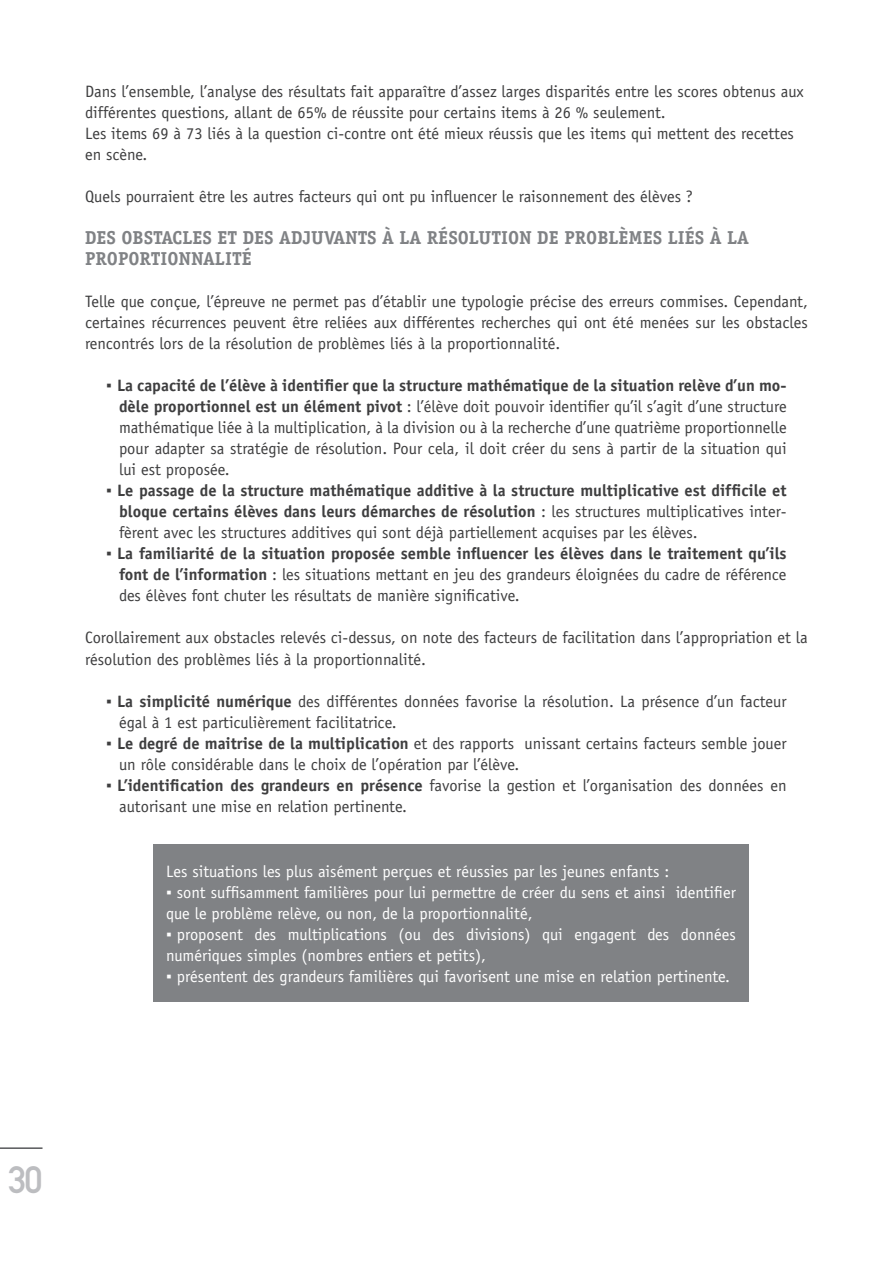
<style>
.page{position:relative;width:893px;height:1263px;background:#fff}
.page>*{position:absolute;margin:0;border:0;box-sizing:border-box;transform-origin:0 0}
.t1{font:37.5px "DIN Mittelschrift";color:#bcbdc0}
.t2{font:700 18.75px/21px "Officina Serif";color:#808285}
.PARTIE_3_1_1{font:16.5px/21px "Officina Sans";color:#3e3e3f}
.t3{font:16.5px/21px "Officina Sans";color:#fff}
.PARTIE_3_1_1-2{font:700 16.5px/21px "Officina Sans";color:#3e3e3f;text-align:justify}
.s1{font-family:"Arial"}
.s2{font-weight:700}
.s3{font-family:"Arial";font-weight:400}
.s4{font-weight:400}
</style>
<div class="page">
<hr style="left:0;top:1147px;width:43px;height:2px;background:#57585a">
<div style="left:153px;top:844px;width:596px;height:158px;background:#808285"></div>
<p class="PARTIE_3_1_1" style="left:85px;top:81px;width:720px">Dans l’ensemble, l’analyse des résultats fait apparaître d’assez larges disparités entre les scores obtenus aux différentes questions, allant de 65% de réussite pour certains items à 26 % seulement.</p>
<p class="PARTIE_3_1_1" style="left:85px;top:123px;width:710px">Les items 69 à 73 liés à la question ci-contre ont été mieux réussis que les items qui mettent des recettes en scène.</p>
<p class="PARTIE_3_1_1" style="left:85px;top:186px;width:609px">Quels pourraient être les autres facteurs qui ont pu influencer le raisonnement des élèves ?</p>
<p class="t2" style="left:85px;top:227px;width:666px">DES OBSTACLES ET DES ADJUVANTS À LA RÉSOLUTION DE PROBLÈMES LIÉS À LA<br>PROPORTIONNALITÉ</p>
<p class="PARTIE_3_1_1" style="left:85px;top:291px;width:724px;text-align:justify">Telle que conçue, l’épreuve ne permet pas d’établir une typologie précise des erreurs commises. Cependant, certaines récurrences peuvent être reliées aux différentes recherches qui ont été menées sur les obstacles rencontrés lors de la résolution de problèmes liés à la proportionnalité.</p>
<p class="PARTIE_3_1_1" style="left:119px;top:375px;width:669px;text-align:justify;text-indent:-13px"><span class="s1">▪</span> <span class="s2">La capacité de l’élève à identifier que la structure mathématique de la situation relève d’un mo&shy;dèle proportionnel est un élément pivot</span> : l’élève doit pouvoir identifier qu’il s’agit d’une structure mathématique liée à la multiplication, à la division ou à la recherche d’une quatrième proportionnelle pour adapter sa stratégie de résolution. Pour cela, il doit créer du sens à partir de la situation qui lui est proposée.</p>
<p class="PARTIE_3_1_1-2" style="left:119px;top:480px;width:669px;text-indent:-13px"><span class="s3">▪</span> Le passage de la structure mathématique additive à la structure multiplicative est difficile et bloque certains élèves dans leurs démarches de résolution <span class="s4">: les structures multiplicatives inter&shy;fèrent avec les structures additives qui sont déjà partiellement acquises par les élèves.</span></p>
<p class="PARTIE_3_1_1" style="left:119px;top:543px;width:669px;text-align:justify;text-indent:-13px"><span class="s1">▪</span> <span class="s2">La familiarité de la situation proposée semble influencer les élèves dans le traitement qu’ils font de l’information</span> : les situations mettant en jeu des grandeurs éloignées du cadre de référence des élèves font chuter les résultats de manière significative.</p>
<p class="PARTIE_3_1_1" style="left:85px;top:627px;width:724px">Corollairement aux obstacles relevés ci-dessus, on note des facteurs de facilitation dans l’appropriation et la résolution des problèmes liés à la proportionnalité.</p>
<p class="PARTIE_3_1_1" style="left:119px;top:690px;width:669px;text-indent:-13px"><span class="s1">▪</span> <span class="s2">La simplicité numérique</span> des différentes données favorise la résolution. La présence d’un facteur égal à 1 est particulièrement facilitatrice.</p>
<p class="PARTIE_3_1_1" style="left:119px;top:732px;width:669px;text-indent:-13px"><span class="s1">▪</span> <span class="s2">Le degré de maitrise de la multiplication</span> et des rapports unissant certains facteurs semble jouer un rôle considérable dans le choix de l’opération par l’élève.</p>
<p class="PARTIE_3_1_1" style="left:119px;top:774px;width:669px;text-indent:-13px"><span class="s1">▪</span> <span class="s2">L’identification des grandeurs en présence</span> favorise la gestion et l’organisation des données en autorisant une mise en relation pertinente.</p>
<p class="t3" style="left:166px;top:861px;width:505px">Les situations les plus aisément perçues et réussies par les jeunes enfants :</p>
<p class="t3" style="left:166px;top:882px;width:571px"><span class="s1">▪</span> sont suffisamment familières pour lui permettre de créer du sens et ainsi identifier que le problème relève, ou non, de la proportionnalité,</p>
<p class="t3" style="left:166px;top:924px;width:571px"><span class="s1">▪</span> proposent des multiplications (ou des divisions) qui engagent des données numériques simples (nombres entiers et petits),</p>
<p class="t3" style="left:166px;top:966px;width:566px"><span class="s1">▪</span> présentent des grandeurs familières qui favorisent une mise en relation pertinente.</p>
<h1 class="t1" style="left:8px;top:1158px;width:36px">30</h1>
</div>
